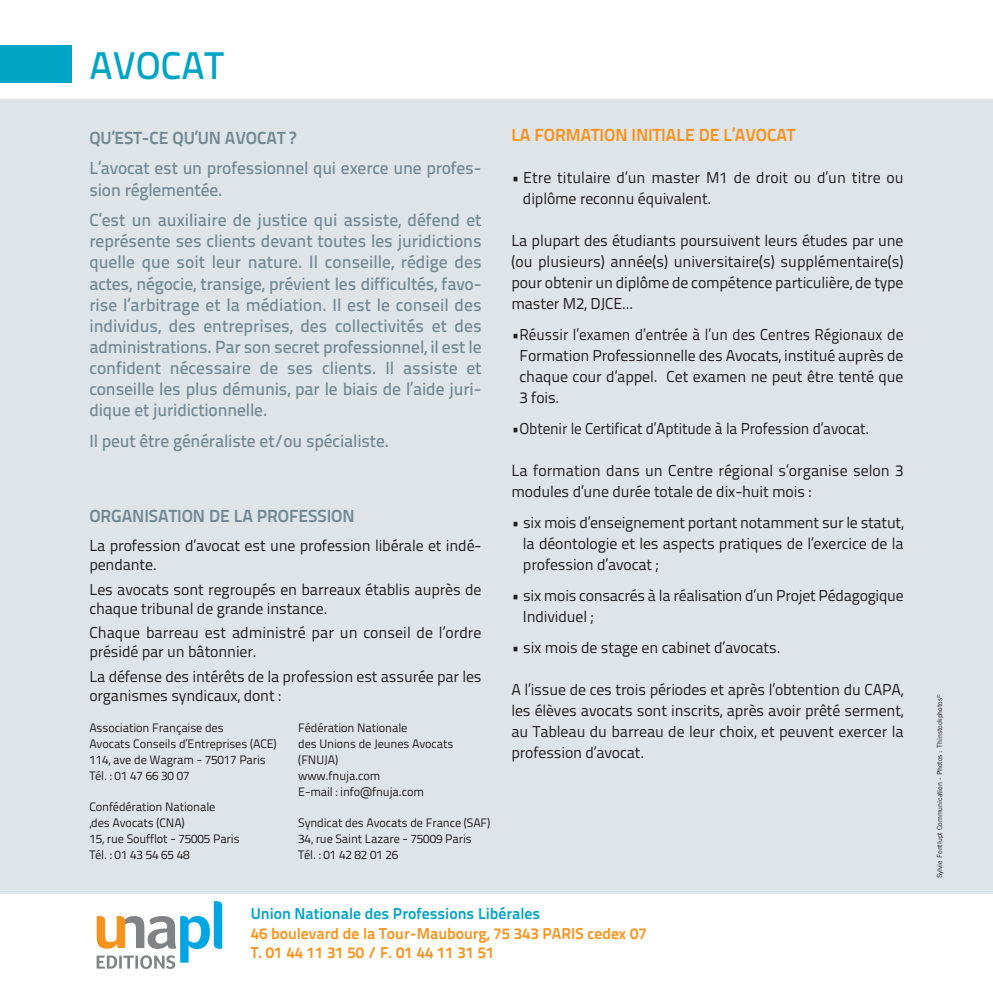
<style>
.page{position:relative;width:993px;height:993px;background:#fff}
.page>*{position:absolute;margin:0;border:0;box-sizing:border-box;transform-origin:0 0}
.t1{font:500 38.5px "Titillium Text 22 L";color:#00a4c4}
.t2{font:500 17.5px/21px "Titillium Text 22 L";letter-spacing:-.01em;color:#738a95}
.t3{font:700 17.5px "Titillium Text 22 L";letter-spacing:-.005em;color:#738a95}
.t4{font:700 17.5px "Titillium Text 22 L";letter-spacing:-.005em;color:#f7931d}
.t5{font:15.75px/21px "Titillium Text 22 L";letter-spacing:-.01em;color:#231f20}
.t6{font:700 15.75px/19.1px "Titillium Text 22 L";color:#f7931d}
.t7{font:700 15.75px "Titillium Text 22 L";color:#00a4c4}
.t8{font:12.25px/15.8px "Titillium Text 22 L";letter-spacing:-.01em;color:#231f20}
.t9{font:7px "Cg Trade";color:#231f20}
</style>
<div class="page">
<div style="left:0;top:99px;width:992px;height:794px;background:#dee4e8"></div>
<div style="left:0;top:45px;width:71px;height:37px;background:#00a4c4"></div>
<svg style="left:97px;top:901px;width:125px;height:67px"></svg>
<h1 class="t1" style="left:89px;top:52px;width:136px">AVOCAT</h1>
<p class="t3" style="left:89px;top:131px;width:208px">QU’EST-CE QU’UN AVOCAT ?</p>
<p class="t2" style="left:89px;top:160px;width:393px">L’avocat est un professionnel qui exerce une profes&shy;sion réglementée.</p>
<p class="t2" style="left:89px;top:212px;width:393px;text-align:justify">C’est un auxiliaire de justice qui assiste, défend et représente ses clients devant toutes les juridictions quelle que soit leur nature. Il conseille, rédige des actes, négocie, transige, prévient les difficultés, favo&shy;rise l’arbitrage et la médiation. Il est le conseil des individus, des entreprises, des collectivités et des administrations. Par son secret professionnel, il est le confident nécessaire de ses clients. Il assiste et conseille les plus démunis, par le biais de l’aide juri&shy;dique et juridictionnelle.</p>
<p class="t2" style="left:89px;top:432px;width:301px">Il peut être généraliste et/ou spécialiste.</p>
<p class="t3" style="left:89px;top:509px;width:267px">ORGANISATION DE LA PROFESSION</p>
<p class="t5" style="left:89px;top:537px;width:393px;line-height:19.2px">La profession d’avocat est une profession libérale et indé&shy;pendante.</p>
<p class="t5" style="left:89px;top:581px;width:393px;line-height:19.2px">Les avocats sont regroupés en barreaux établis auprès de chaque tribunal de grande instance.</p>
<p class="t5" style="left:89px;top:624px;width:393px;line-height:19.2px">Chaque barreau est administré par un conseil de l’ordre présidé par un bâtonnier.</p>
<p class="t5" style="left:89px;top:668px;width:393px;line-height:19.2px">La défense des intérêts de la profession est assurée par les organismes syndicaux, dont :</p>
<p class="t8" style="left:89px;top:721px;width:189px">Association Française des<br>Avocats Conseils d’Entreprises (ACE)<br>114, ave de Wagram - 75017 Paris<br>Tél. : 01 47 66 30 07</p>
<p class="t8" style="left:89px;top:800px;width:152px">Confédération Nationale<br>,des Avocats (CNA)<br>15, rue Soufflot - 75005 Paris<br>Tél. : 01 43 54 65 48</p>
<p class="t8" style="left:298px;top:721px;width:156px">Fédération Nationale<br>des Unions de Jeunes Avocats (FNUJA)<br>www.fnuja.com<br>E-mail : info@fnuja.com</p>
<p class="t8" style="left:298px;top:816px;width:194px">Syndicat des Avocats de France (SAF)<br>34, rue Saint Lazare - 75009 Paris<br>Tél. : 01 42 82 01 26</p>
<p class="t4" style="left:511px;top:129px;width:285px">LA FORMATION INITIALE DE L’AVOCAT</p>
<p class="t5" style="left:523px;top:169px;width:382px;text-indent:-12px">• Etre titulaire d’un master M1 de droit ou d’un titre ou diplôme reconnu équivalent.</p>
<p class="t5" style="left:511px;top:232px;width:393px;text-align:justify">La plupart des étudiants poursuivent leurs études par une (ou plusieurs) année(s) universitaire(s) supplémentaire(s) pour obtenir un diplôme de compétence particulière, de type master M2, DJCE...</p>
<p class="t5" style="left:519px;top:326px;width:385px;text-align:justify;text-indent:-8px">•Réussir l’examen d’entrée à l’un des Centres Régionaux de Formation Professionnelle des Avocats, institué auprès de chaque cour d’appel. Cet examen ne peut être tenté que 3 fois.</p>
<p class="t5" style="left:511px;top:420px;width:359px">•Obtenir le Certificat d’Aptitude à la Profession d’avocat.</p>
<p class="t5" style="left:511px;top:462px;width:393px">La formation dans un Centre régional s’organise selon 3 modules d’une durée totale de dix-huit mois :</p>
<p class="t5" style="left:523px;top:513px;width:382px;text-align:justify;text-indent:-12px">• six mois d’enseignement portant notamment sur le statut, la déontologie et les aspects pratiques de l’exercice de la profession d’avocat ;</p>
<p class="t5" style="left:523px;top:586px;width:382px;text-indent:-12px">• six mois consacrés à la réalisation d’un Projet Pédagogique<br>Individuel ;</p>
<p class="t5" style="left:511px;top:638px;width:270px">• six mois de stage en cabinet d’avocats.</p>
<p class="t5" style="left:511px;top:680px;width:393px;text-align:justify">A l’issue de ces trois périodes et après l’obtention du CAPA, les élèves avocats sont inscrits, après avoir prêté serment, au Tableau du barreau de leur choix, et peuvent exercer la profession d’avocat.</p>
<p class="t7" style="left:251px;top:908px;width:291px">Union Nationale des Professions Libérales</p>
<p class="t6" style="left:251px;top:924px;width:397px">46 boulevard de la Tour-Maubourg, 75 343 PARIS cedex 07<br>T. 01 44 11 31 50 / F. 01 44 11 31 51</p>
<p class="t9" style="left:935px;top:877px;width:185px;rotate:-90deg">Sylvie Fontlupt Communication - Photos : Thinstockphotos©</p>
</div>
